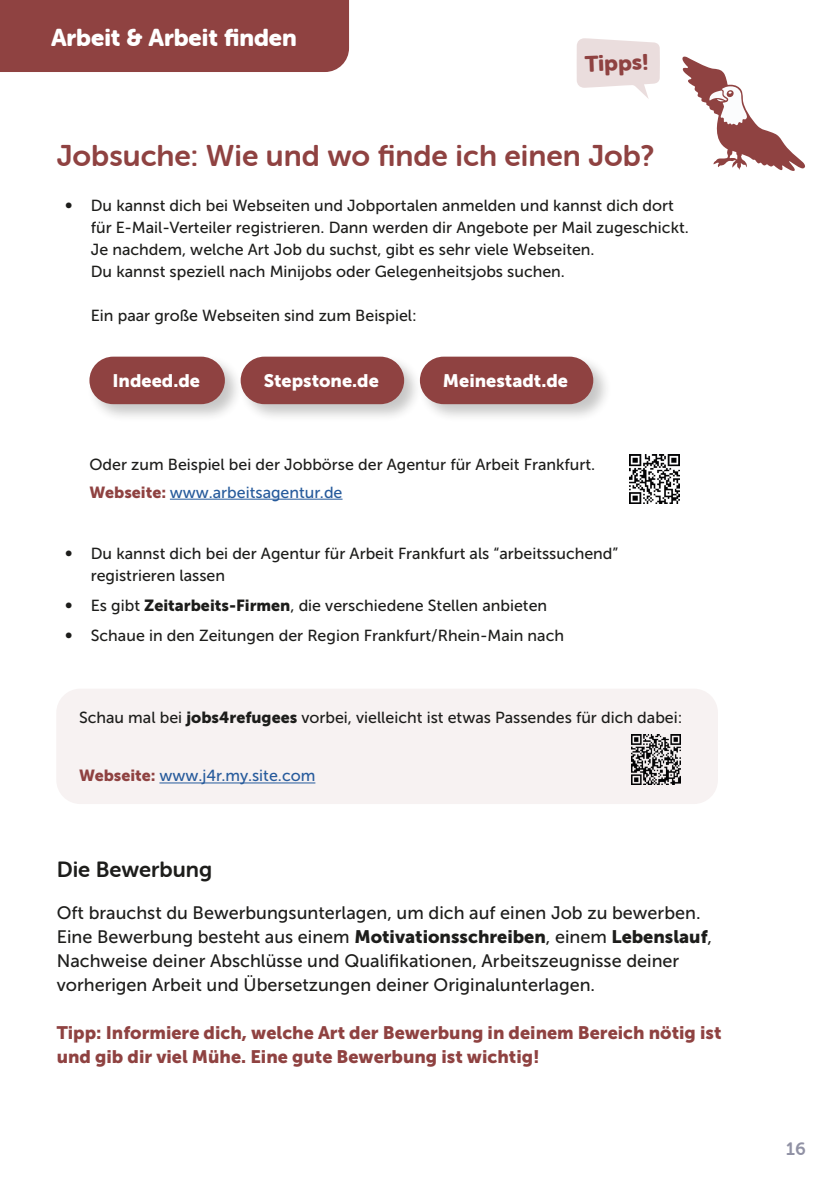
<style>
.page{position:relative;width:840px;height:1191px;background:#fff}
.page>*{position:absolute;margin:0;border:0;box-sizing:border-box;transform-origin:0 0}
.Überschrift{font:30px "Museo Sans Rounded 700";color:#8f4241}
.Kapitel-Hinweis_Ecke{font:24px "Museo Sans Rounded 900";color:#fff}
.t1{font:22.2px "Museo Sans Rounded 900";color:#8f4241}
.Fließtext{font:22px "Museo Sans Rounded 700";color:#1d1d1b}
.Fließtext-2{font:18px/24px "Museo Sans 500";color:#1d1d1b}
.Fließtext-3{font:18px/24px "Museo Sans 900";color:#8f4241}
.Fließtext-4{font:18px "Museo Sans 900";color:#fff}
.t2{font:18px "Museo Sans Rounded 700";color:#212349}
.Tipps_mit_Bullet-Points{font:16px/22px "Museo Sans 500";color:#1d1d1b}
.Tipps_mit_Bullet-Points-2{font:16px "Museo Sans 500";color:#275b9c}
.s1{font-family:"Avenir"}
.s2{font-family:"Museo Sans 900";color:#8f4241}
.s3{color:#275b9c}
.s4{font-family:"Museo Sans 900"}
</style>
<div class="page">
<div style="left:87px;top:354px;width:156px;height:69px;background:#1d1d1b;opacity:.25"></div>
<div style="left:89px;top:357px;width:136px;height:47px;background:#8f4241;border-radius:24px"></div>
<div style="left:238px;top:354px;width:184px;height:69px;background:#1d1d1b;opacity:.25"></div>
<div style="left:240px;top:357px;width:164px;height:47px;background:#8f4241;border-radius:24px"></div>
<div style="left:417px;top:354px;width:195px;height:69px;background:#1d1d1b;opacity:.25"></div>
<div style="left:419px;top:357px;width:174px;height:47px;background:#8f4241;border-radius:24px"></div>
<img style="left:629px;top:454px;width:50px;height:49px">
<hr style="left:170px;top:499px;width:172px;height:1px;background:#275b9c">
<div style="left:56px;top:688px;width:661px;height:116px;background:#f7f2f2;border-radius:24px"></div>
<hr style="left:159px;top:782px;width:156px;height:1px;background:#275b9c">
<img style="left:631px;top:734px;width:49px;height:50px">
<svg style="left:576px;top:38px;width:83px;height:61px"></svg>
<svg style="left:682px;top:56px;width:123px;height:115px"></svg>
<div style="left:0;top:0;width:349px;height:72px;background:#8f4241"></div>
<p class="Kapitel-Hinweis_Ecke" style="left:51px;top:23px;width:247px">Arbeit &amp; Arbeit finden</p>
<p class="t1" style="left:584px;top:51px;width:65px;rotate:-2deg">Tipps!</p>
<p class="Überschrift" style="left:57px;top:139px;width:599px">Jobsuche: Wie und wo finde ich einen Job?</p>
<p class="Tipps_mit_Bullet-Points" style="left:91px;top:195px;width:599px;text-indent:-26px"><span class="s1">•</span> Du kannst dich bei Webseiten und Jobportalen anmelden und kannst dich dort für E-Mail-Verteiler registrieren. Dann werden dir Angebote per Mail zugeschickt.<br>Je nachdem, welche Art Job du suchst, gibt es sehr viele Webseiten.<br>Du kannst speziell nach Minijobs oder Gelegenheitsjobs suchen.</p>
<p class="Tipps_mit_Bullet-Points" style="left:91px;top:305px;width:327px">Ein paar große Webseiten sind zum Beispiel:</p>
<p class="Fließtext-4" style="left:112px;top:371px;width:89px">Indeed.de</p>
<p class="Fließtext-4" style="left:263px;top:371px;width:117px">Stepstone.de</p>
<p class="Fließtext-4" style="left:442px;top:371px;width:126px">Meinestadt.de</p>
<p class="Tipps_mit_Bullet-Points" style="left:89px;top:450px;width:507px;line-height:28px">Oder zum Beispiel bei der Jobbörse der Agentur für Arbeit Frankfurt.<br><span class="s2">Webseite:</span> <span class="s3">www.arbeitsagentur.de</span></p>
<p class="Tipps_mit_Bullet-Points" style="left:91px;top:543px;width:528px;text-indent:-26px"><span class="s1">•</span> Du kannst dich bei der Agentur für Arbeit Frankfurt als “arbeitssuchend” registrieren lassen</p>
<p class="Tipps_mit_Bullet-Points" style="left:65px;top:595px;width:483px"><span class="s1">•</span> Es gibt <span class="s4">Zeitarbeits-Firmen</span>, die verschiedene Stellen anbieten</p>
<p class="Tipps_mit_Bullet-Points" style="left:65px;top:625px;width:500px"><span class="s1">•</span> Schaue in den Zeitungen der Region Frankfurt/Rhein-Main nach</p>
<p class="Tipps_mit_Bullet-Points" style="left:79px;top:707px;width:604px">Schau mal bei <span class="s4">jobs4refugees</span> vorbei, vielleicht ist etwas Passendes für dich dabei:</p>
<p class="Tipps_mit_Bullet-Points-2" style="left:79px;top:767px;width:238px"><span class="s2">Webseite:</span> www.j4r.my.site.com</p>
<p class="Fließtext" style="left:57px;top:856px;width:157px">Die Bewerbung</p>
<p class="Fließtext-2" style="left:57px;top:900px;width:656px">Oft brauchst du Bewerbungsunterlagen, um dich auf einen Job zu bewerben.<br>Eine Bewerbung besteht aus einem <span class="s4">Motivationsschreiben</span>, einem <span class="s4">Lebenslauf</span>, Nachweise deiner Abschlüsse und Qualifikationen, Arbeitszeugnisse deiner vorherigen Arbeit und Übersetzungen deiner Originalunterlagen.</p>
<p class="Fließtext-3" style="left:57px;top:1020px;width:665px">Tipp: Informiere dich, welche Art der Bewerbung in deinem Bereich nötig ist und gib dir viel Mühe. Eine gute Bewerbung ist wichtig!</p>
<p class="t2" style="left:785px;top:1139px;width:21px">16</p>
</div>
